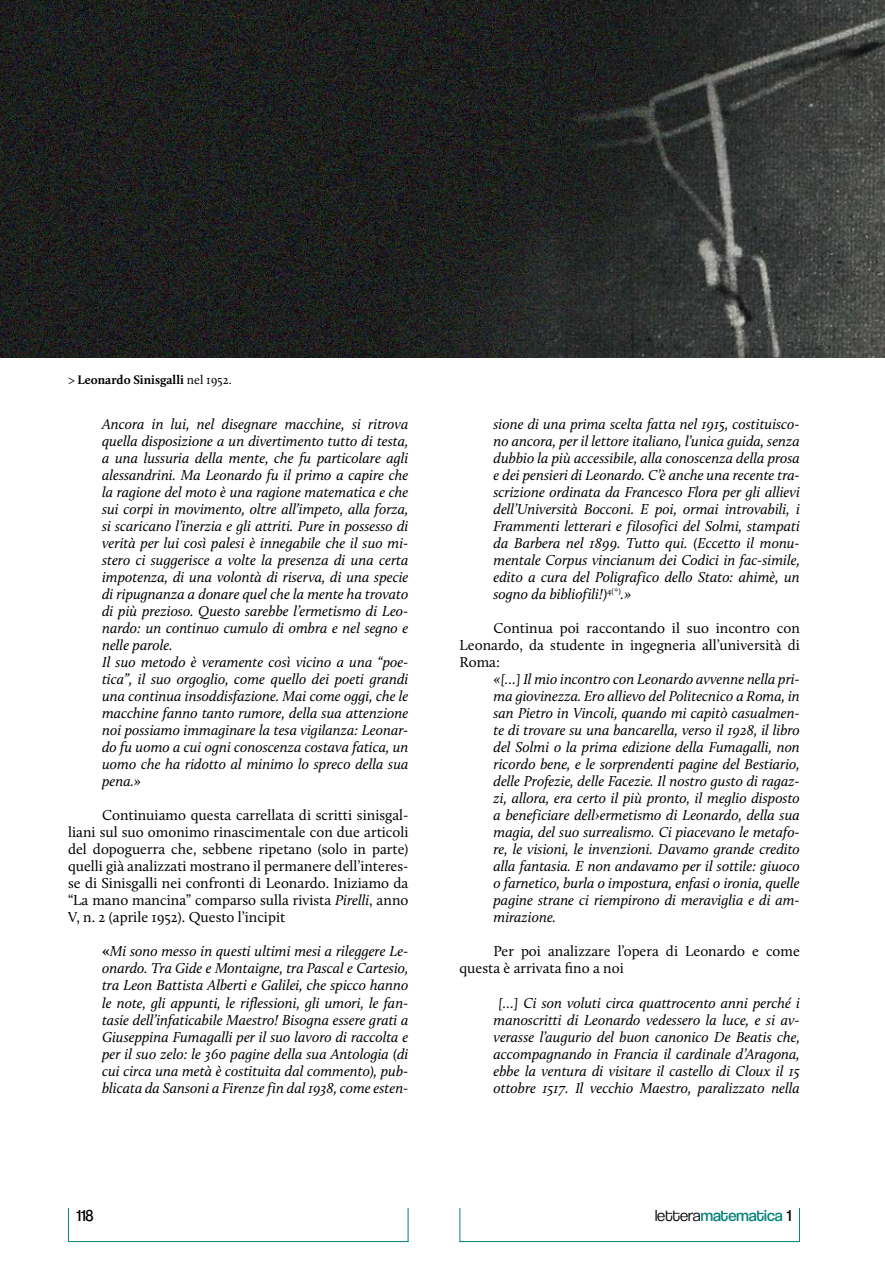
<style>
.page{position:relative;width:885px;height:1276px;background:#fff}
.page>*{position:absolute;margin:0;border:0;box-sizing:border-box;transform-origin:0 0}
.t1{font:16.5px "Coolvetica Bk";color:#008179}
.t2{font:16.5px "Coolvetica Bk";color:#000}
.t3{font:italic 14.85px/17px "Calluna";color:#000;text-align:justify}
.t4{font:14.85px/17px "Calluna";color:#000;text-align:justify}
.t5{font:700 12.75px "Calluna";color:#000}
.s1{font-weight:400}
.s2{font-style:italic}
.s3{font-weight:700;font-style:normal}
.s4{font-family:"Coolvetica Lt";color:#000}
.s5{color:#000}
</style>
<div class="page">
<hr style="left:459px;top:1241px;width:340px;height:1px;background:#008179">
<hr style="left:459px;top:1208px;width:1px;height:34px;background:#008179">
<hr style="left:799px;top:1208px;width:1px;height:33px;background:#008179">
<hr style="left:68px;top:1241px;width:340px;height:1px;background:#008179">
<hr style="left:68px;top:1208px;width:1px;height:34px;background:#008179">
<hr style="left:407px;top:1208px;width:1px;height:33px;background:#008179">
<img style="left:0;top:0;width:884px;height:357px">
<p class="t5" style="left:68px;top:372px;width:165px"><span class="s1">&gt;</span> Leonardo Sinisgalli <span class="s1">nel 1952.</span></p>
<p class="t3" style="left:102px;top:415px;width:308px;text-align:left">Ancora in lui, nel disegnare macchine, si ritrova quella disposizione a un divertimento tutto di testa, a una lussuria della mente, che fu particolare agli alessandrini. Ma Leonardo fu il primo a capire che la ragione del moto è una ragione matematica e che sui corpi in movimento, oltre all’impeto, alla forza, si scaricano l’inerzia e gli attriti. Pure in possesso di verità per lui così palesi è innegabile che il suo mi&shy;stero ci suggerisce a volte la presenza di una certa impotenza, di una volontà di riserva, di una specie di ripugnanza a donare quel che la mente ha trovato di più prezioso. Questo sarebbe l’ermetismo di Leo&shy;nardo: un continuo cumulo di ombra e nel segno e nelle parole.<br>Il suo metodo è veramente così vicino a una “poe&shy;tica”, il suo orgoglio, come quello dei poeti grandi una continua insoddisfazione. Mai come oggi, che le macchine fanno tanto rumore, della sua attenzione noi possiamo immaginare la tesa vigilanza: Leonar&shy;do fu uomo a cui ogni conoscenza costava fatica, un uomo che ha ridotto al minimo lo spreco della sua pena.»</p>
<p class="t4" style="left:68px;top:807px;width:342px;text-indent:34px">Continuiamo questa carrellata di scritti sinisgal&shy;liani sul suo omonimo rinascimentale con due articoli del dopoguerra che, sebbene ripetano (solo in parte) quelli già analizzati mostrano il permanere dell’interes&shy;se di Sinisgalli nei confronti di Leonardo. Iniziamo da “La mano mancina” comparso sulla rivista <span class="s2">Pirelli</span>, anno V, n. 2 (aprile 1952). Questo l’incipit</p>
<p class="t3" style="left:102px;top:943px;width:308px"><span class="s3">«</span>Mi sono messo in questi ultimi mesi a rileggere Le&shy;onardo. Tra Gide e Montaigne, tra Pascal e Cartesio, tra Leon Battista Alberti e Galilei, che spicco hanno le note, gli appunti, le riflessioni, gli umori, le fan&shy;tasie dell’infaticabile Maestro! Bisogna essere grati a Giuseppina Fumagalli per il suo lavoro di raccolta e per il suo zelo: le 360 pagine della sua Antologia (di cui circa una metà è costituita dal commento), pub&shy;blicata da Sansoni a Firenze fin dal 1938, come esten-</p>
<p class="t3" style="left:493px;top:415px;width:308px">sione di una prima scelta fatta nel 1915, costituisco&shy;no ancora, per il lettore italiano, l’unica guida, senza dubbio la più accessibile, alla conoscenza della prosa e dei pensieri di Leonardo. C’è anche una recente tra&shy;scrizione ordinata da Francesco Flora per gli allievi dell’Università Bocconi. E poi, ormai introvabili, i Frammenti letterari e filosofici del Solmi, stampati da Barbera nel 1899. Tutto qui. (Eccetto il monu&shy;mentale Corpus vincianum dei Codici in fac-simile, edito a cura del Poligrafico dello Stato: ahimè, un sogno da bibliofili!)<sup>4(*)</sup>.»</p>
<p class="t4" style="left:459px;top:619px;width:342px;text-indent:34px">Continua poi raccontando il suo incontro con Leonardo, da studente in ingegneria all’università di Roma:</p>
<p class="t3" style="left:493px;top:670px;width:308px">«[…] Il mio incontro con Leonardo avvenne nella pri&shy;ma giovinezza. Ero allievo del Politecnico a Roma, in san Pietro in Vincoli, quando mi capitò casualmen&shy;te di trovare su una bancarella, verso il 1928, il libro del Solmi o la prima edizione della Fumagalli, non ricordo bene, e le sorprendenti pagine del Bestiario, delle Profezie, delle Facezie. Il nostro gusto di ragaz&shy;zi, allora, era certo il più pronto, il meglio disposto a beneficiare dell›ermetismo di Leonardo, della sua magia, del suo surrealismo. Ci piacevano le metafo&shy;re, le visioni, le invenzioni. Davamo grande credito alla fantasia. E non andavamo per il sottile: giuoco o farnetico, burla o impostura, enfasi o ironia, quelle pagine strane ci riempirono di meraviglia e di am&shy;mirazione.</p>
<p class="t4" style="left:459px;top:943px;width:342px;text-indent:34px">Per poi analizzare l’opera di Leonardo e come questa è arrivata fino a noi</p>
<p class="t3" style="left:493px;top:994px;width:308px;text-align:center">[…] Ci son voluti circa quattrocento anni perché i manoscritti di Leonardo vedessero la luce, e si av&shy;verasse l’augurio del buon canonico De Beatis che, accompagnando in Francia il cardinale d’Aragona, ebbe la ventura di visitare il castello di Cloux il 15 ottobre 1517. Il vecchio Maestro, paralizzato nella</p>
<p class="t2" style="left:77px;top:1205px;width:18px">118</p>
<p class="t1" style="left:655px;top:1205px;width:138px"><span class="s4">lettera</span>matematica <span class="s5">1</span></p>
</div>
